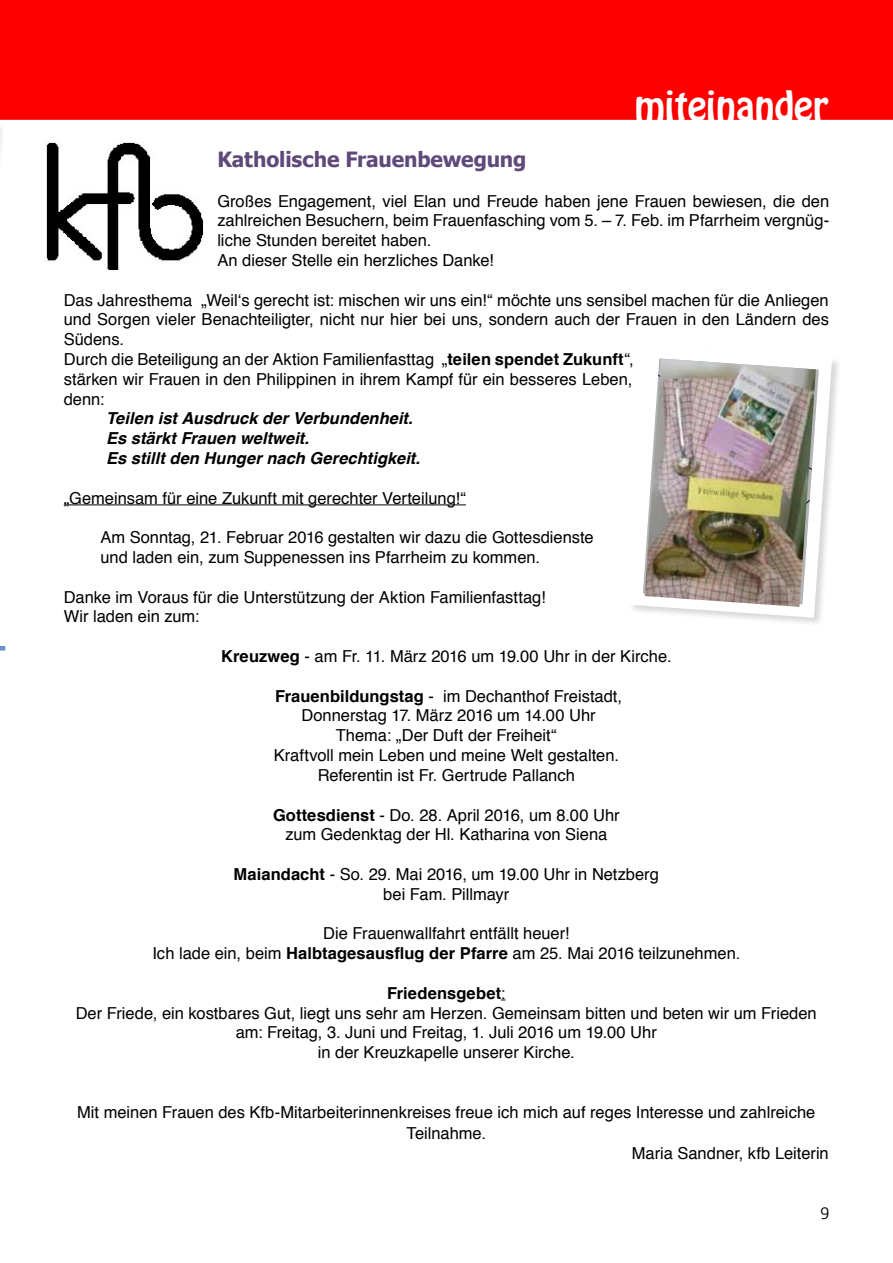
<style>
.page{position:relative;width:893px;height:1263px;background:#fff}
.page>*{position:absolute;margin:0;border:0;box-sizing:border-box;transform-origin:0 0}
.t1{font:36px "Hobo Std";color:#fff}
.t2{font:700 21px "Tahoma";letter-spacing:-.005em;color:#5f497a}
.t3{font:16.5px/19.8px "Helvetica";color:#000;text-align:center}
.t4{font:italic 700 16.5px/19.8px "Helvetica";color:#000}
.t5{font:15px "Euphemia UCAS";color:#000}
.s1{font-weight:700}
</style>
<div class="page">
<div style="left:0;top:0;width:893px;height:120px;background:#f00"></div>
<img style="left:45px;top:142px;width:158px;height:127px">
<svg style="left:0;top:646px;width:5px;height:4px"></svg>
<hr style="left:64px;top:504px;width:402px;height:1px;background:#000">
<div style="left:0;top:103px;width:5px;height:439px;background:#fff"></div>
<svg style="left:0;top:97px;width:3px;height:52px"></svg>
<svg style="left:632px;top:358px;width:206px;height:265px"></svg>
<img style="left:645px;top:359px;width:171px;height:248px">
<h1 class="t1" style="left:635px;top:81px;width:195px">miteinander</h1>
<p class="t2" style="left:217px;top:145px;width:311px">Katholische Frauenbewegung</p>
<p class="t3" style="left:217px;top:191px;width:613px;text-align:left">Großes Engagement, viel Elan und Freude haben jene Frauen bewiesen, die den zahlreichen Besuchern, beim Frauenfasching vom 5. – 7. Feb. im Pfarrheim vergnüg&shy;liche Stunden bereitet haben.<br>An dieser Stelle ein herzliches Danke!</p>
<p class="t3" style="left:64px;top:290px;width:767px;text-align:left">Das Jahresthema „Weil‘s gerecht ist: mischen wir uns ein!“ möchte uns sensibel machen für die Anliegen und Sorgen vieler Benachteiligter, nicht nur hier bei uns, sondern auch der Frauen in den Ländern des Südens.<br>Durch die Beteiligung an der Aktion Familienfasttag „<span class="s1">teilen spendet Zukunft</span>“,<br>stärken wir Frauen in den Philippinen in ihrem Kampf für ein besseres Leben,<br>denn:</p>
<p class="t4" style="left:106px;top:409px;width:315px">Teilen ist Ausdruck der Verbundenheit.<br>Es stärkt Frauen weltweit.<br>Es stillt den Hunger nach Gerechtigkeit.</p>
<p class="t3" style="left:64px;top:488px;width:404px">„Gemeinsam für eine Zukunft mit gerechter Verteilung!“</p>
<p class="t3" style="left:100px;top:528px;width:495px;text-align:left">Am Sonntag, 21. Februar 2016 gestalten wir dazu die Gottesdienste und laden ein, zum Suppenessen ins Pfarrheim zu kommen.</p>
<p class="t3" style="left:64px;top:587px;width:483px;text-align:left">Danke im Voraus für die Unterstützung der Aktion Familienfasttag!<br>Wir laden ein zum:</p>
<p class="t3" style="left:221px;top:647px;width:452px"><span class="s1">Kreuzweg</span> - am Fr. 11. März 2016 um 19.00 Uhr in der Kirche.</p>
<p class="t3" style="left:274px;top:686px;width:350px"><span class="s1">Frauenbildungstag</span> - im Dechanthof Freistadt, Donnerstag 17. März 2016 um 14.00 Uhr Thema: „Der Duft der Freiheit“<br>Kraftvoll mein Leben und meine Welt gestalten.<br>Referentin ist Fr. Gertrude Pallanch</p>
<p class="t3" style="left:273px;top:805px;width:348px"><span class="s1">Gottesdienst</span> - Do. 28. April 2016, um 8.00 Uhr zum Gedenktag der Hl. Katharina von Siena</p>
<p class="t3" style="left:234px;top:865px;width:427px"><span class="s1">Maiandacht</span> - So. 29. Mai 2016, um 19.00 Uhr in Netzberg bei Fam. Pillmayr</p>
<p class="t3" style="left:152px;top:924px;width:589px">Die Frauenwallfahrt entfällt heuer!<br>Ich lade ein, beim <span class="s1">Halbtagesausflug der Pfarre</span> am 25. Mai 2016 teilzunehmen.</p>
<p class="t3" style="left:76px;top:983px;width:742px"><span class="s1">Friedensgebet</span>:<br>Der Friede, ein kostbares Gut, liegt uns sehr am Herzen. Gemeinsam bitten und beten wir um Frieden am: Freitag, 3. Juni und Freitag, 1. Juli 2016 um 19.00 Uhr<br>in der Kreuzkapelle unserer Kirche.</p>
<p class="t3" style="left:77px;top:1101px;width:740px;line-height:21.6px">Mit meinen Frauen des Kfb-Mitarbeiterinnenkreises freue ich mich auf reges Interesse und zahlreiche<br>Teilnahme.</p>
<p class="t3" style="left:632px;top:1144px;width:198px">Maria Sandner, kfb Leiterin</p>
<p class="t5" style="left:820px;top:1203px;width:10px">9</p>
</div>
